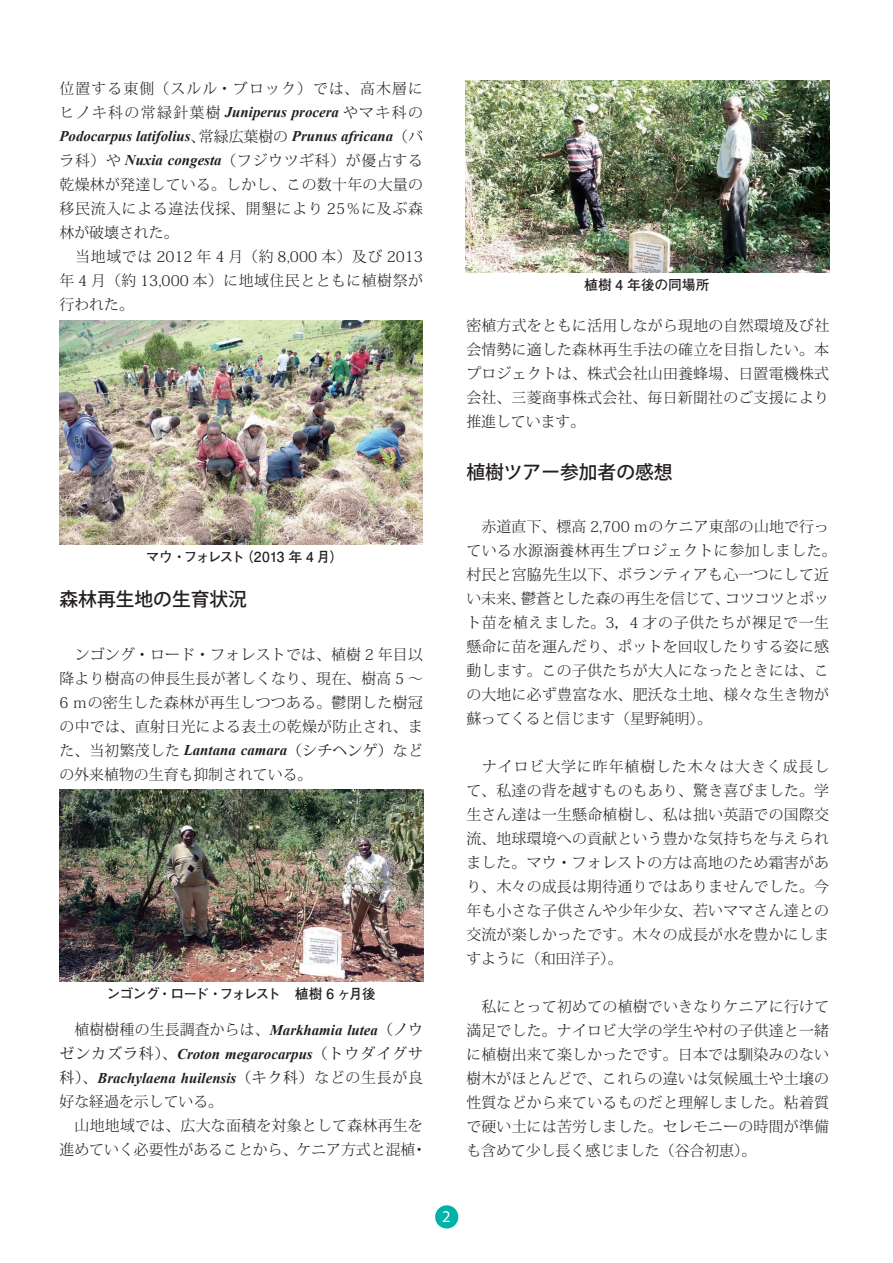
<style>
.page{position:relative;width:893px;height:1263px;background:#fff}
.page>*{position:absolute;margin:0;border:0;box-sizing:border-box;transform-origin:0 0}
.t1{font:500 18.75px "Koz Go Pro";color:#231f20}
.t2{font:16.5px "Myriad Pro";color:#fff}
.t3{font:300 14.85px/24px "Koz Min Pro";letter-spacing:.015em;color:#231f20;text-align:justify}
.t4{font:300 14.85px/24px "Koz Min Pro";letter-spacing:.035em;color:#231f20}
.t5{font:700 13.8px "Futo Go B101 Pro";letter-spacing:-.1em;color:#231f20}
.t6{font:700 13.8px "Futo Go B101 Pro";letter-spacing:-.09em;color:#231f20}
.t7{font:700 13.8px "Futo Go B101 Pro";color:#231f20}
.s1{font-family:"Times New Roman";font-weight:700;font-style:italic}
.s2{font-weight:400}
</style>
<div class="page">
<img style="left:60px;top:320px;width:362px;height:224px">
<img style="left:60px;top:789px;width:364px;height:192px">
<img style="left:465px;top:81px;width:364px;height:191px">
<div style="left:435px;top:1205px;width:23px;height:23px;background:#00b2a9;border-radius:50%"></div>
<p class="t4" style="left:60px;top:76px;width:365px">位置する東側（スルル・ブロック）では、高木層にヒノキ科の常緑針葉樹 <span class="s1">Juniperus procera</span> やマキ科の<br><span class="s1">Podocarpus latifolius</span>、常緑広葉樹の <span class="s1">Prunus africana</span>（バラ科）や <span class="s1">Nuxia congesta</span>（フジウツギ科）が優占する乾燥林が発達している。しかし、この数十年の大量の移民流入による違法伐採、開墾により 25％に及ぶ森林が破壊された。<br>　当地域では 2012 年 4 月（約 8,000 本）及び 2013年 4 月（約 13,000 本）に地域住民とともに植樹祭が行われた。</p>
<p class="t6" style="left:146px;top:545px;width:199px">マウ・フォレスト（2013 年 4 月）</p>
<p class="t1" style="left:60px;top:587px;width:189px">森林再生地の生育状況</p>
<p class="t3" style="left:60px;top:642px;width:365px">　ンゴング・ロード・フォレストでは、植樹 2 年目以降より樹高の伸長生長が著しくなり、現在、樹高 5 ～6 ｍの密生した森林が再生しつつある。鬱閉した樹冠の中では、直射日光による表土の乾燥が防止され、また、当初繁茂した <span class="s1">Lantana camara</span><span class="s2">（シチヘンゲ）</span>など</p>
<p class="t3" style="left:60px;top:762px;width:254px">の外来植物の生育も抑制されている。</p>
<p class="t5" style="left:107px;top:982px;width:270px">ンゴング・ロード・フォレスト　植樹 6 ヶ月後</p>
<p class="t3" style="left:59px;top:1017px;width:369px;text-align:left">　植樹樹種の生長調査からは、<span class="s1">Markhamia lutea</span><span class="s2">（ノウゼンカズラ科）</span>、<span class="s1">Croton megarocarpus</span><span class="s2">（トウダイグサ科）</span>、<span class="s1">Brachylaena huilensis</span><span class="s2">（キク科）</span>などの生長が良好な経過を示している。<br>　山地地域では、広大な面積を対象として森林再生を進めていく必要性があることから、ケニア方式と混植・</p>
<p class="t7" style="left:584px;top:273px;width:127px">植樹 4 年後の同場所</p>
<p class="t3" style="left:466px;top:313px;width:364px">密植方式をともに活用しながら現地の自然環境及び社会情勢に適した森林再生手法の確立を目指したい。本プロジェクトは、株式会社山田養蜂場、日置電機株式会社、三菱商事株式会社、毎日新聞社のご支援により推進しています。</p>
<p class="t1" style="left:466px;top:460px;width:208px">植樹ツアー参加者の感想</p>
<p class="t3" style="left:466px;top:514px;width:372px;text-align:left">　赤道直下、標高 2,700 ｍのケニア東部の山地で行っている水源涵養林再生プロジェクトに参加しました。村民と宮脇先生以下、ボランティアも心一つにして近い未来、鬱蒼とした森の再生を信じて、コツコツとポット苗を植えました。3，4 才の子供たちが裸足で一生懸命に苗を運んだり、ポットを回収したりする姿に感動します。この子供たちが大人になったときには、この大地に必ず豊富な水、肥沃な土地、様々な生き物が蘇ってくると信じます（星野純明）。</p>
<p class="t3" style="left:466px;top:754px;width:364px">　ナイロビ大学に昨年植樹した木々は大きく成長して、私達の背を越すものもあり、驚き喜びました。学生さん達は一生懸命植樹し、私は拙い英語での国際交流、地球環境への貢献という豊かな気持ちを与えられました。マウ・フォレストの方は高地のため霜害があり、木々の成長は期待通りではありませんでした。今年も小さな子供さんや少年少女、若いママさん達との交流が楽しかったです。木々の成長が水を豊かにしますように（和田洋子）。</p>
<p class="t3" style="left:466px;top:994px;width:364px">　私にとって初めての植樹でいきなりケニアに行けて満足でした。ナイロビ大学の学生や村の子供達と一緒に植樹出来て楽しかったです。日本では馴染みのない樹木がほとんどで、これらの違いは気候風土や土壌の性質などから来ているものだと理解しました。粘着質で硬い土には苦労しました。セレモニーの時間が準備も含めて少し長く感じました（谷合初恵）。</p>
<p class="t2" style="left:442px;top:1206px;width:10px">2</p>
</div>
